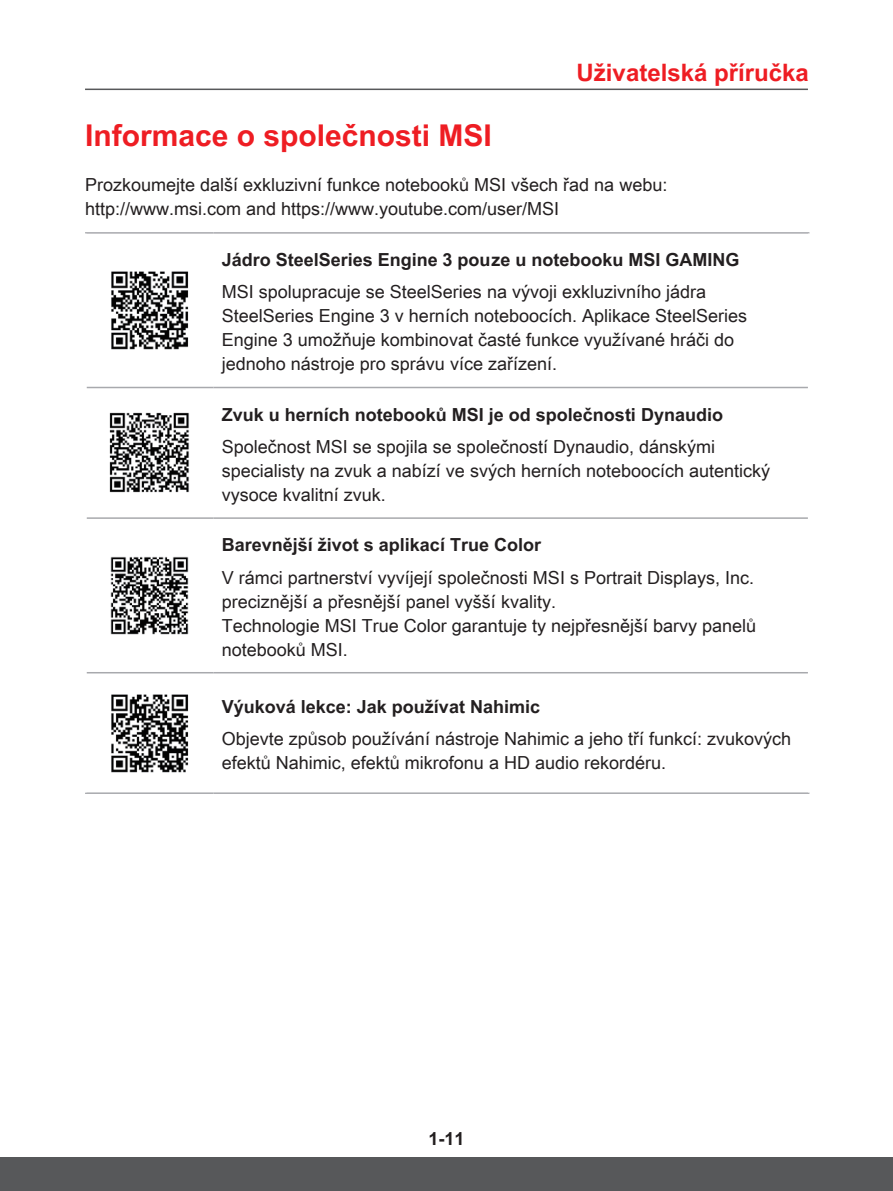
<style>
.page{position:relative;width:893px;height:1191px;background:#fff}
.page>*{position:absolute;margin:0;border:0;box-sizing:border-box;transform-origin:0 0}
.t1{font:700 30px "Arial Unicode MS";color:#ee1d23}
.t2{font:700 24px "Arial Unicode MS";color:#ee1d23}
.t3{font:18px/24px "Arial Unicode MS";color:#231f20}
.t4{font:700 18px "Arial Unicode MS";color:#231f20}
</style>
<div class="page">
<hr style="left:85px;top:89px;width:723px;height:1px;background:#57585a">
<div style="left:0;top:1157px;width:893px;height:34px;background:#57585a"></div>
<hr style="left:85px;top:232px;width:128px;height:2px;background:#a8a9ad">
<hr style="left:213px;top:232px;width:596px;height:2px;background:#a8a9ad">
<hr style="left:87px;top:387px;width:126px;height:1px;background:#a8a9ad">
<hr style="left:213px;top:387px;width:595px;height:1px;background:#a8a9ad">
<hr style="left:87px;top:517px;width:126px;height:2px;background:#a8a9ad">
<hr style="left:213px;top:517px;width:595px;height:2px;background:#a8a9ad">
<hr style="left:87px;top:672px;width:126px;height:1px;background:#a8a9ad">
<hr style="left:213px;top:672px;width:595px;height:1px;background:#a8a9ad">
<hr style="left:85px;top:792px;width:128px;height:2px;background:#a8a9ad">
<hr style="left:213px;top:792px;width:596px;height:2px;background:#a8a9ad">
<img style="left:111px;top:271px;width:78px;height:79px">
<img style="left:109px;top:412px;width:80px;height:81px">
<img style="left:110px;top:556px;width:79px;height:79px">
<img style="left:111px;top:694px;width:78px;height:79px">
<h2 class="t2" style="left:577px;top:55px;width:234px">Uživatelská příručka</h2>
<h1 class="t1" style="left:85px;top:113px;width:408px">Informace o společnosti MSI</h1>
<p class="t3" style="left:85px;top:172px;width:584px">Prozkoumejte další exkluzivní funkce notebooků MSI všech řad na webu: http://www.msi.com and https://www.youtube.com/user/MSI</p>
<p class="t4" style="left:222px;top:246px;width:519px">Jádro SteelSeries Engine 3 pouze u notebooku MSI GAMING</p>
<p class="t3" style="left:222px;top:280px;width:527px">MSI spolupracuje se SteelSeries na vývoji exkluzivního jádra SteelSeries Engine 3 v herních noteboocích. Aplikace SteelSeries Engine 3 umožňuje kombinovat časté funkce využívané hráči do jednoho nástroje pro správu více zařízení.</p>
<p class="t4" style="left:222px;top:401px;width:503px">Zvuk u herních notebooků MSI je od společnosti Dynaudio</p>
<p class="t3" style="left:222px;top:434px;width:550px">Společnost MSI se spojila se společností Dynaudio, dánskými specialisty na zvuk a nabízí ve svých herních noteboocích autentický vysoce kvalitní zvuk.</p>
<p class="t4" style="left:222px;top:531px;width:321px">Barevnější život s aplikací True Color</p>
<p class="t3" style="left:222px;top:565px;width:536px">V rámci partnerství vyvíjejí společnosti MSI s Portrait Displays, Inc. preciznější a přesnější panel vyšší kvality.<br>Technologie MSI True Color garantuje ty nejpřesnější barvy panelů notebooků MSI.</p>
<p class="t4" style="left:222px;top:693px;width:320px">Výuková lekce: Jak používat Nahimic</p>
<p class="t3" style="left:222px;top:726px;width:571px">Objevte způsob používání nástroje Nahimic a jeho tří funkcí: zvukových efektů Nahimic, efektů mikrofonu a HD audio rekordéru.</p>
<p class="t4" style="left:428px;top:1125px;width:38px">1-11</p>
</div>
